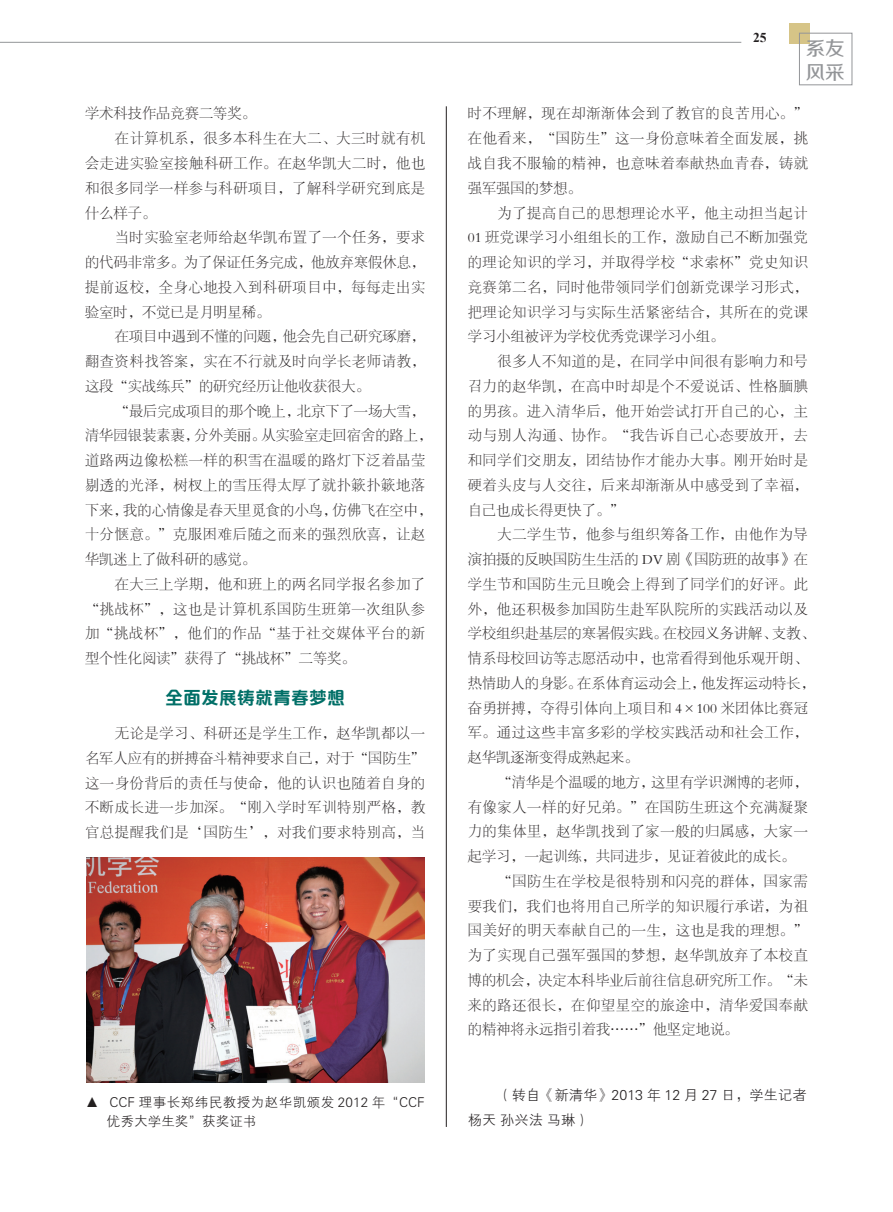
<style>
.page{position:relative;width:893px;height:1212px;background:#fff}
.page>*{position:absolute;margin:0;border:0;box-sizing:border-box;transform-origin:0 0}
.t1{font:19.5px/23.4px "FZZZHUNHJW GB1 0";color:#939598}
.t2{font:18px "FZPSCHJW GB1 0";color:#006f67}
.t3{font:14.25px/24.8px "FZSYJW GB1 0";letter-spacing:.04em;color:#231f20;text-align:justify}
.t4{font:14.25px "FZSYJW GB1 0";color:#231f20}
.t5{font:14.25px/24.8px "FZXH1 JW GB1 0";color:#231f20}
.t6{font:13.5px/19.5px "FZXH1 JW GB1 0";letter-spacing:.01em;color:#231f20}
.t7{font:700 13.5px "Times New Roman";color:#231f20}
</style>
<div class="page">
<div style="left:789px;top:23px;width:20px;height:21px;background:#d6c487"></div>
<div style="left:799px;top:33px;width:53px;height:52px;border:1px solid #939598"></div>
<hr style="left:0;top:42px;width:741px;height:1px;background:#939598">
<img style="left:86px;top:857px;width:338px;height:226px">
<hr style="left:446px;top:106px;width:1px;height:1021px;background:#231f20">
<p class="t4" style="left:85px;top:106px;width:172px">学术科技作品竞赛二等奖。</p>
<p class="t3" style="left:115px;top:126px;width:312px">在计算机系，很多本科生在大二、大三时就有机</p>
<p class="t3" style="left:85px;top:151px;width:342px">会走进实验室接触科研工作。在赵华凯大二时，他也</p>
<p class="t3" style="left:85px;top:176px;width:342px">和很多同学一样参与科研项目，了解科学研究到底是</p>
<p class="t3" style="left:85px;top:201px;width:73px">什么样子。</p>
<p class="t3" style="left:115px;top:225px;width:312px">当时实验室老师给赵华凯布置了一个任务，要求</p>
<p class="t4" style="left:85px;top:255px;width:342px">的代码非常多。为了保证任务完成，他放弃寒假休息，</p>
<p class="t3" style="left:85px;top:275px;width:342px">提前返校，全身心地投入到科研项目中，每每走出实</p>
<p class="t4" style="left:85px;top:304px;width:187px">验室时，不觉已是月明星稀。</p>
<p class="t4" style="left:115px;top:329px;width:312px">在项目中遇到不懂的问题，他会先自己研究琢磨，</p>
<p class="t3" style="left:85px;top:349px;width:342px">翻查资料找答案，实在不行就及时向学长老师请教，</p>
<p class="t4" style="left:85px;top:378px;width:286px">这段“实战练兵”的研究经历让他收获很大。</p>
<p class="t4" style="left:115px;top:403px;width:312px">“最后完成项目的那个晚上，北京下了一场大雪，</p>
<p class="t4" style="left:85px;top:428px;width:349px">清华园银装素裹，分外美丽。从实验室走回宿舍的路上，</p>
<p class="t3" style="left:85px;top:448px;width:342px">道路两边像松糕一样的积雪在温暖的路灯下泛着晶莹</p>
<p class="t3" style="left:85px;top:473px;width:342px">剔透的光泽，树杈上的雪压得太厚了就扑簌扑簌地落</p>
<p class="t4" style="left:85px;top:502px;width:349px">下来，我的心情像是春天里觅食的小鸟，仿佛飞在空中，</p>
<p class="t3" style="left:85px;top:522px;width:342px">十分惬意。”克服困难后随之而来的强烈欣喜，让赵</p>
<p class="t4" style="left:85px;top:552px;width:172px">华凯迷上了做科研的感觉。</p>
<p class="t3" style="left:115px;top:572px;width:312px">在大三上学期，他和班上的两名同学报名参加了</p>
<p class="t3" style="left:85px;top:597px;width:342px">“挑战杯”，这也是计算机系国防生班第一次组队参</p>
<p class="t3" style="left:85px;top:621px;width:342px">加“挑战杯”，他们的作品“基于社交媒体平台的新</p>
<p class="t4" style="left:85px;top:651px;width:272px">型个性化阅读”获得了“挑战杯”二等奖。</p>
<p class="t2" style="left:165px;top:688px;width:182px">全面发展铸就青春梦想</p>
<p class="t3" style="left:85px;top:721px;width:342px;text-indent:30px">无论是学习、科研还是学生工作，赵华凯都以一名军人应有的拼搏奋斗精神要求自己，对于“国防生”这一身份背后的责任与使命，他的认识也随着自身的不断成长进一步加深。“刚入学时军训特别严格，教官总提醒我们是‘国防生’，对我们要求特别高，当</p>
<p class="t6" style="left:107px;top:1092px;width:319px;text-indent:-21px">▲ CCF 理事长郑纬民教授为赵华凯颁发 2012 年“CCF优秀大学生奖”获奖证书</p>
<p class="t7" style="left:753px;top:28px;width:15px">25</p>
<h1 class="t1" style="left:806px;top:38px;width:40px">系友风采</h1>
<p class="t3" style="left:468px;top:102px;width:342px">时不理解，现在却渐渐体会到了教官的良苦用心。”在他看来，“国防生”这一身份意味着全面发展，挑战自我不服输的精神，也意味着奉献热血青春，铸就强军强国的梦想。</p>
<p class="t3" style="left:468px;top:201px;width:342px;text-indent:30px">为了提高自己的思想理论水平，他主动担当起计01 班党课学习小组组长的工作，激励自己不断加强党的理论知识的学习，并取得学校“求索杯”党史知识竞赛第二名，同时他带领同学们创新党课学习形式，把理论知识学习与实际生活紧密结合，其所在的党课学习小组被评为学校优秀党课学习小组。</p>
<p class="t3" style="left:468px;top:349px;width:342px;text-indent:30px">很多人不知道的是，在同学中间很有影响力和号召力的赵华凯，在高中时却是个不爱说话、性格腼腆的男孩。进入清华后，他开始尝试打开自己的心，主动与别人沟通、协作。“我告诉自己心态要放开，去和同学们交朋友，团结协作才能办大事。刚开始时是硬着头皮与人交往，后来却渐渐从中感受到了幸福，自己也成长得更快了。”</p>
<p class="t3" style="left:468px;top:522px;width:349px;text-align:left;text-indent:30px">大二学生节，他参与组织筹备工作，由他作为导演拍摄的反映国防生生活的 DV 剧《国防班的故事》在学生节和国防生元旦晚会上得到了同学们的好评。此外，他还积极参加国防生赴军队院所的实践活动以及学校组织赴基层的寒暑假实践。在校园义务讲解、支教、情系母校回访等志愿活动中，也常看得到他乐观开朗、热情助人的身影。在系体育运动会上，他发挥运动特长，奋勇拼搏，夺得引体向上项目和 4×100 米团体比赛冠军。通过这些丰富多彩的学校实践活动和社会工作，赵华凯逐渐变得成熟起来。</p>
<p class="t4" style="left:497px;top:774px;width:312px">“清华是个温暖的地方，这里有学识渊博的老师，</p>
<p class="t3" style="left:468px;top:795px;width:342px">有像家人一样的好兄弟。”在国防生班这个充满凝聚</p>
<p class="t3" style="left:468px;top:819px;width:342px">力的集体里，赵华凯找到了家一般的归属感，大家一</p>
<p class="t4" style="left:468px;top:849px;width:329px">起学习，一起训练，共同进步，见证着彼此的成长。</p>
<p class="t3" style="left:497px;top:869px;width:312px">“国防生在学校是很特别和闪亮的群体，国家需</p>
<p class="t3" style="left:468px;top:894px;width:342px">要我们，我们也将用自己所学的知识履行承诺，为祖</p>
<p class="t3" style="left:468px;top:918px;width:342px">国美好的明天奉献自己的一生，这也是我的理想。”</p>
<p class="t3" style="left:468px;top:943px;width:342px">为了实现自己强军强国的梦想，赵华凯放弃了本校直</p>
<p class="t4" style="left:468px;top:972px;width:342px">博的机会，决定本科毕业后前往信息研究所工作。“未</p>
<p class="t3" style="left:468px;top:993px;width:342px">来的路还很长，在仰望星空的旅途中，清华爱国奉献</p>
<p class="t4" style="left:468px;top:1022px;width:272px">的精神将永远指引着我……”他坚定地说。</p>
<p class="t5" style="left:468px;top:1083px;width:340px;text-indent:30px">（转自《新清华》2013 年 12 月 27 日，学生记者杨天 孙兴法 马琳）</p>
</div>
